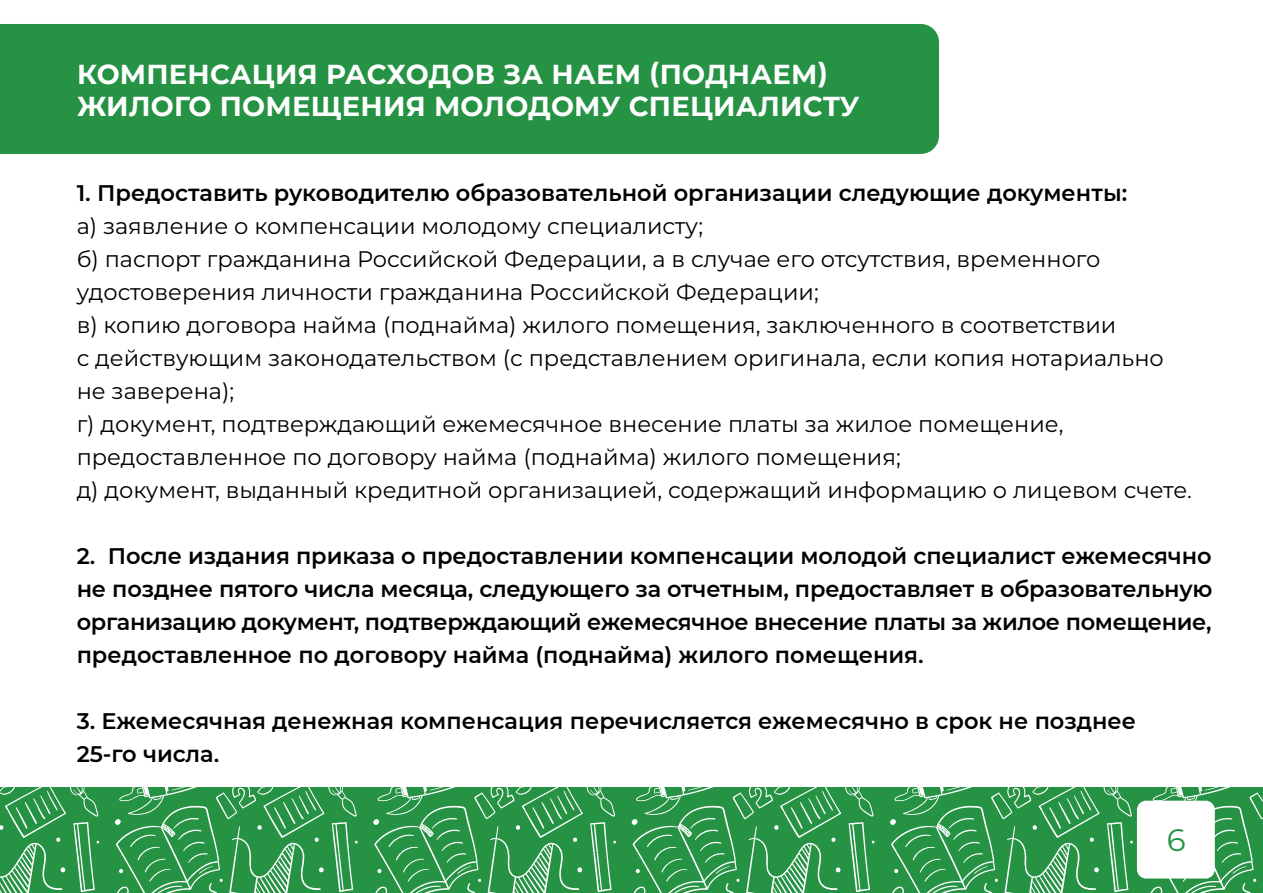
<style>
.page{position:relative;width:1263px;height:893px;background:#fff}
.page>*{position:absolute;margin:0;border:0;box-sizing:border-box;transform-origin:0 0}
.t1{font:31.05px "Montserrat";color:#259244}
.t2{font:700 27.3px/32.8px "Montserrat";letter-spacing:.01em;color:#fff}
.t3{font:22.5px/33px "Montserrat";color:#000}
.t4{font:600 22.5px/33px "Montserrat";color:#000;text-align:justify}
</style>
<div class="page">
<div style="left:0;top:24px;width:939px;height:130px;background:#259244"></div>
<svg style="left:1px;top:787px;width:1262px;height:106px;background:#3c9d58"></svg>
<div style="left:1137px;top:801px;width:78px;height:77px;background:#fff;border-radius:9px"></div>
<p class="t2" style="left:77px;top:56px;width:784px">КОМПЕНСАЦИЯ РАСХОДОВ ЗА НАЕМ (ПОДНАЕМ)<br>ЖИЛОГО ПОМЕЩЕНИЯ МОЛОДОМУ СПЕЦИАЛИСТУ</p>
<p class="t4" style="left:77px;top:175px;width:1052px">1. Предоставить руководителю образовательной организации следующие документы:</p>
<p class="t3" style="left:77px;top:209px;width:1117px">а) заявление о компенсации молодому специалисту;<br>б) паспорт гражданина Российской Федерации, а в случае его отсутствия, временного удостоверения личности гражданина Российской Федерации;<br>в) копию договора найма (поднайма) жилого помещения, заключенного в соответствии<br>с действующим законодательством (с представлением оригинала, если копия нотариально не заверена);<br>г) документ, подтверждающий ежемесячное внесение платы за жилое помещение, предоставленное по договору найма (поднайма) жилого помещения;<br>д) документ, выданный кредитной организацией, содержащий информацию о лицевом счете.</p>
<p class="t4" style="left:77px;top:538px;width:1137px">2. После издания приказа о предоставлении компенсации молодой специалист ежемесячно не позднее пятого числа месяца, следующего за отчетным, предоставляет в образовательную организацию документ, подтверждающий ежемесячное внесение платы за жилое помещение, предоставленное по договору найма (поднайма) жилого помещения.</p>
<p class="t4" style="left:77px;top:703px;width:1061px">3. Ежемесячная денежная компенсация перечисляется ежемесячно в срок не позднее<br>25-го числа.</p>
<h1 class="t1" style="left:1167px;top:820px;width:20px">6</h1>
</div>
